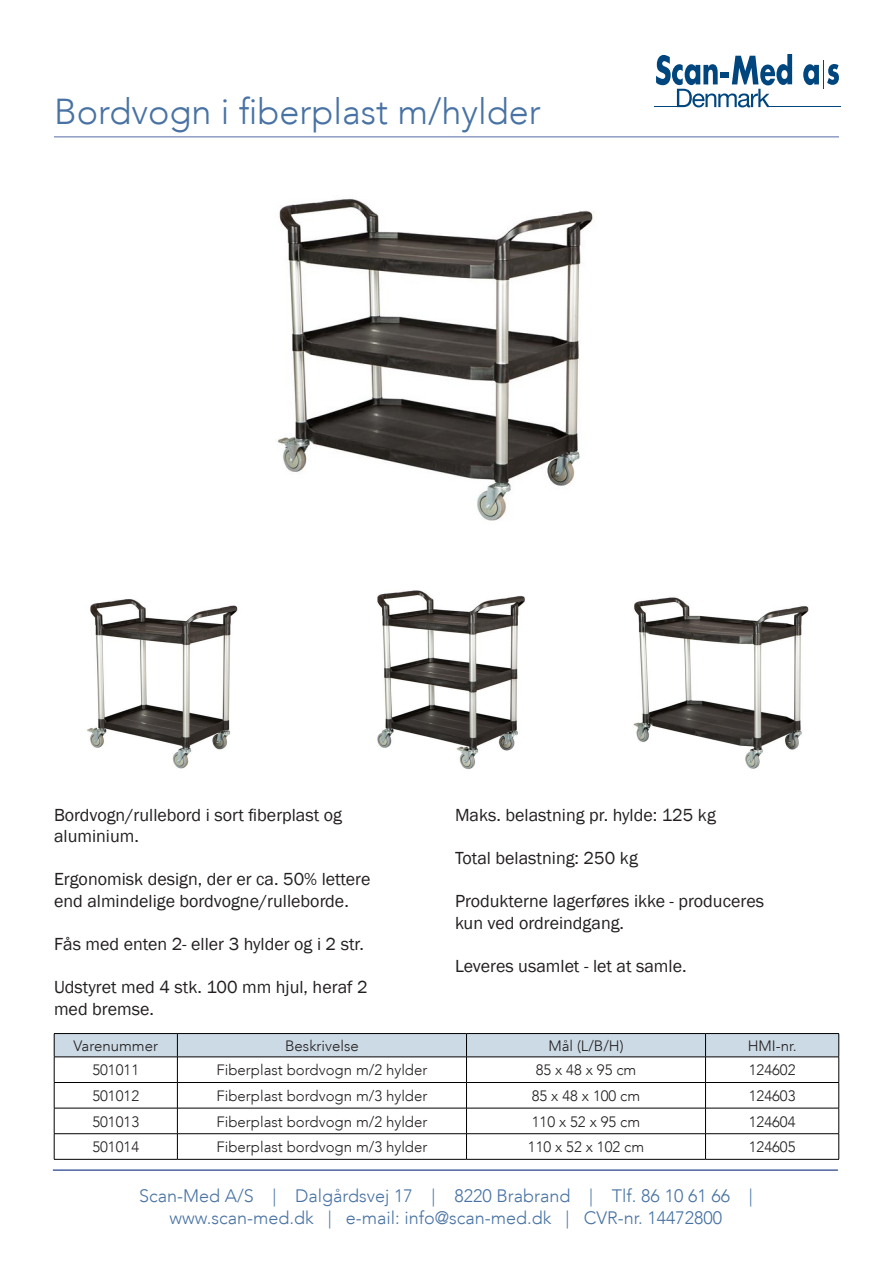
<style>
.page{position:relative;width:893px;height:1263px;background:#fff}
.page>*{position:absolute;margin:0;border:0;box-sizing:border-box;transform-origin:0 0}
.t1{font:300 36px "Avenir LT";color:#4872a3}
.t2{font:18px "Franklin Gothic";color:#231f20}
.t3{font:300 18px/21.6px "Avenir LT";color:#4872a3;text-align:center}
.Sund__avis_-_tabel_t{font:300 15px "Avenir LT";color:#231f20}
</style>
<div class="page">
<svg style="left:803px;top:61px;width:36px;height:28px"></svg>
<hr style="left:769px;top:107px;width:72px;height:1px;background:#00467e">
<svg style="left:654px;top:54px;width:138px;height:54px"></svg>
<hr style="left:54px;top:136px;width:785px;height:2px;background:#253f8e">
<hr style="left:53px;top:1169px;width:785px;height:2px;background:#253f8e">
<hr style="left:54px;top:1159px;width:123px;height:1px;background:#000">
<hr style="left:177px;top:1159px;width:289px;height:1px;background:#000">
<hr style="left:466px;top:1159px;width:239px;height:1px;background:#000">
<hr style="left:705px;top:1159px;width:134px;height:1px;background:#000">
<svg style="left:54px;top:1033px;width:785px;height:126px"></svg>
<hr style="left:705px;top:1057px;width:134px;height:1px;background:#000">
<img style="left:87px;top:599px;width:151px;height:170px">
<img style="left:633px;top:597px;width:176px;height:172px">
<img style="left:377px;top:590px;width:148px;height:180px">
<img style="left:277px;top:199px;width:316px;height:322px">
<p class="t1" style="left:54px;top:91px;width:488px">Bordvogn i fiberplast m/hylder</p>
<p class="t2" style="left:54px;top:803px;width:290px">Bordvogn/rullebord i sort fiberplast og</p>
<p class="t2" style="left:54px;top:825px;width:86px">aluminium.</p>
<p class="t2" style="left:54px;top:868px;width:318px">Ergonomisk design, der er ca. 50% lettere</p>
<p class="t2" style="left:54px;top:890px;width:296px">end almindelige bordvogne/rulleborde.</p>
<p class="t2" style="left:54px;top:933px;width:311px">Fås med enten 2- eller 3 hylder og i 2 str.</p>
<p class="t2" style="left:54px;top:976px;width:315px">Udstyret med 4 stk. 100 mm hjul, heraf 2</p>
<p class="t2" style="left:54px;top:998px;width:102px">med bremse.</p>
<p class="t2" style="left:455px;top:803px;width:262px">Maks. belastning pr. hylde: 125 kg</p>
<p class="t2" style="left:455px;top:847px;width:184px">Total belastning: 250 kg</p>
<p class="t2" style="left:455px;top:890px;width:311px">Produkterne lagerføres ikke - produceres</p>
<p class="t2" style="left:455px;top:911px;width:171px">kun ved ordreindgang.</p>
<p class="t2" style="left:455px;top:955px;width:233px">Leveres usamlet - let at samle.</p>
<p class="Sund__avis_-_tabel_t" style="left:74px;top:1037px;width:86px">Varenummer</p>
<p class="Sund__avis_-_tabel_t" style="left:285px;top:1037px;width:75px">Beskrivelse</p>
<p class="Sund__avis_-_tabel_t" style="left:548px;top:1037px;width:77px">Mål (L/B/H)</p>
<p class="Sund__avis_-_tabel_t" style="left:748px;top:1037px;width:50px">HMI-nr.</p>
<p class="Sund__avis_-_tabel_t" style="left:92px;top:1061px;width:48px">501011</p>
<p class="Sund__avis_-_tabel_t" style="left:216px;top:1061px;width:212px">Fiberplast bordvogn m/2 hylder</p>
<p class="Sund__avis_-_tabel_t" style="left:536px;top:1061px;width:102px">85 x 48 x 95 cm</p>
<p class="Sund__avis_-_tabel_t" style="left:749px;top:1061px;width:48px">124602</p>
<p class="Sund__avis_-_tabel_t" style="left:92px;top:1087px;width:48px">501012</p>
<p class="Sund__avis_-_tabel_t" style="left:216px;top:1087px;width:212px">Fiberplast bordvogn m/3 hylder</p>
<p class="Sund__avis_-_tabel_t" style="left:532px;top:1087px;width:110px">85 x 48 x 100 cm</p>
<p class="Sund__avis_-_tabel_t" style="left:749px;top:1087px;width:48px">124603</p>
<p class="Sund__avis_-_tabel_t" style="left:92px;top:1112px;width:48px">501013</p>
<p class="Sund__avis_-_tabel_t" style="left:216px;top:1112px;width:212px">Fiberplast bordvogn m/2 hylder</p>
<p class="Sund__avis_-_tabel_t" style="left:532px;top:1112px;width:110px">110 x 52 x 95 cm</p>
<p class="Sund__avis_-_tabel_t" style="left:749px;top:1112px;width:48px">124604</p>
<p class="Sund__avis_-_tabel_t" style="left:92px;top:1138px;width:48px">501014</p>
<p class="Sund__avis_-_tabel_t" style="left:216px;top:1138px;width:212px">Fiberplast bordvogn m/3 hylder</p>
<p class="Sund__avis_-_tabel_t" style="left:528px;top:1138px;width:118px">110 x 52 x 102 cm</p>
<p class="Sund__avis_-_tabel_t" style="left:749px;top:1138px;width:48px">124605</p>
<p class="t3" style="left:139px;top:1185px;width:615px">Scan-Med A/S | Dalgårdsvej 17 | 8220 Brabrand | Tlf. 86 10 61 66 | www.scan-med.dk | e-mail: info@scan-med.dk | CVR-nr. 14472800</p>
</div>
